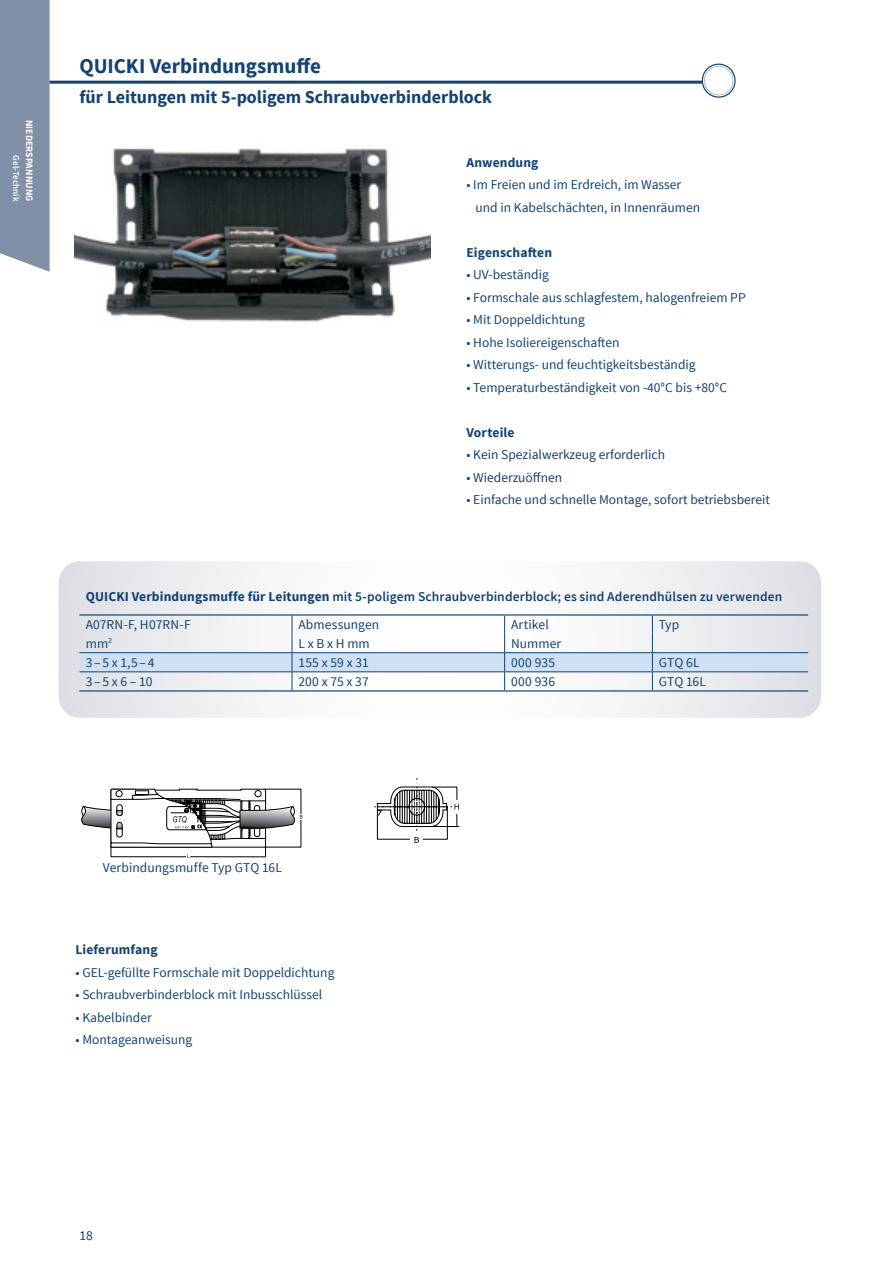
<style>
.page{position:relative;width:893px;height:1263px;background:#fff}
.page>*{position:absolute;margin:0;border:0;box-sizing:border-box;transform-origin:0 0}
.t1{font:700 21px "Source Sans Pro";color:#144372}
.t2{font:700 18px "Source Sans Pro";color:#144372}
.Aufzählung{font:13.5px "Source Sans Pro";color:#144372}
.gt_tab_head_9pt_bold{font:600 13.5px "Source Sans Pro";letter-spacing:.01em;color:#144372}
.Aufzählung-2{font:13.5px "Source Sans Pro";color:#1a3d6b}
.Aufzählung-3{font:700 13.5px "Source Sans Pro";letter-spacing:.01em;color:#144372}
.gt_legende_zeichng_7{font:13.5px "Source Sans Pro";letter-spacing:.005em;color:#144372}
.t3{font:700 9.75px "Source Sans Pro";letter-spacing:.01em;color:#fff}
.t4{font:600 9px "Source Sans Pro";letter-spacing:.01em;color:#fff}
.s1{font-weight:700}
</style>
<div class="page">
<div style="left:0;top:0;width:50px;height:272px;background:#8190a7"></div>
<hr style="left:50px;top:81px;width:652px;height:3px;background:#144372">
<svg style="left:700px;top:63px;width:36px;height:35px"></svg>
<svg style="left:59px;top:561px;width:762px;height:157px"></svg>
<img style="left:75px;top:148px;width:355px;height:174px">
<hr style="left:79px;top:614px;width:213px;height:2px;background:#144372">
<hr style="left:292px;top:614px;width:213px;height:2px;background:#144372">
<hr style="left:505px;top:614px;width:147px;height:2px;background:#144372">
<hr style="left:652px;top:614px;width:156px;height:2px;background:#144372">
<hr style="left:79px;top:690px;width:213px;height:1px;background:#144372">
<hr style="left:292px;top:690px;width:213px;height:1px;background:#144372">
<hr style="left:505px;top:690px;width:147px;height:1px;background:#144372">
<svg style="left:79px;top:616px;width:729px;height:74px"></svg>
<hr style="left:652px;top:671px;width:156px;height:1px;background:#144372">
<hr style="left:652px;top:690px;width:156px;height:1px;background:#144372">
<svg style="left:81px;top:789px;width:221px;height:69px"></svg>
<svg style="left:374px;top:778px;width:85px;height:65px"></svg>
<p class="t3" style="left:36px;top:120px;width:84px;rotate:90deg">NIEDERSPANNUNG</p>
<p class="t4" style="left:22px;top:155px;width:48px;rotate:90deg">Gel-Technik</p>
<p class="t1" style="left:80px;top:52px;width:243px">QUICKI Verbindungsmuffe</p>
<p class="t2" style="left:80px;top:85px;width:414px">für Leitungen mit 5-poligem Schraubverbinderblock</p>
<p class="Aufzählung-3" style="left:466px;top:153px;width:73px">Anwendung</p>
<p class="Aufzählung" style="left:466px;top:176px;width:216px">• Im Freien und im Erdreich, im Wasser</p>
<p class="Aufzählung" style="left:475px;top:199px;width:226px">und in Kabelschächten, in Innenräumen</p>
<p class="Aufzählung-3" style="left:466px;top:243px;width:87px">Eigenschaften</p>
<p class="Aufzählung" style="left:466px;top:266px;width:84px">• UV-beständig</p>
<p class="Aufzählung" style="left:466px;top:289px;width:281px">• Formschale aus schlagfestem, halogenfreiem PP</p>
<p class="Aufzählung" style="left:466px;top:311px;width:120px">• Mit Doppeldichtung</p>
<p class="Aufzählung" style="left:466px;top:334px;width:154px">• Hohe Isoliereigenschaften</p>
<p class="Aufzählung" style="left:466px;top:356px;width:231px">• Witterungs- und feuchtigkeitsbeständig</p>
<p class="Aufzählung" style="left:466px;top:379px;width:262px">• Temperaturbeständigkeit von -40°C bis +80°C</p>
<p class="Aufzählung-3" style="left:466px;top:423px;width:50px">Vorteile</p>
<p class="Aufzählung-2" style="left:466px;top:446px;width:200px">• Kein Spezialwerkzeug erforderlich</p>
<p class="Aufzählung-2" style="left:466px;top:469px;width:97px">• Wiederzuöffnen</p>
<p class="Aufzählung-2" style="left:466px;top:491px;width:305px">• Einfache und schnelle Montage, sofort betriebsbereit</p>
<p class="gt_tab_head_9pt_bold" style="left:86px;top:588px;width:698px"><span class="s1">QUICKI Verbindungsmuffe für Leitungen</span> mit 5-poligem Schraubverbinderblock; es sind Aderendhülsen zu verwenden</p>
<p class="Aufzählung" style="left:86px;top:616px;width:106px">A07RN-F, H07RN-F</p>
<p class="Aufzählung" style="left:298px;top:616px;width:82px">Abmessungen</p>
<p class="Aufzählung" style="left:511px;top:616px;width:39px">Artikel</p>
<p class="Aufzählung" style="left:659px;top:616px;width:22px">Typ</p>
<p class="Aufzählung" style="left:86px;top:635px;width:28px">mm<sup>2</sup></p>
<p class="Aufzählung" style="left:298px;top:635px;width:73px">L x B x H mm</p>
<p class="Aufzählung" style="left:511px;top:635px;width:52px">Nummer</p>
<p class="Aufzählung" style="left:86px;top:654px;width:70px">3–5 x 1,5–4</p>
<p class="Aufzählung" style="left:298px;top:654px;width:72px">155 x 59 x 31</p>
<p class="Aufzählung" style="left:511px;top:654px;width:46px">000 935</p>
<p class="Aufzählung" style="left:659px;top:654px;width:42px">GTQ 6L</p>
<p class="Aufzählung" style="left:86px;top:673px;width:68px">3–5 x 6 – 10</p>
<p class="Aufzählung" style="left:298px;top:673px;width:72px">200 x 75 x 37</p>
<p class="Aufzählung" style="left:511px;top:673px;width:46px">000 936</p>
<p class="Aufzählung" style="left:659px;top:673px;width:49px">GTQ 16L</p>
<p class="gt_legende_zeichng_7" style="left:103px;top:860px;width:181px">Verbindungsmuffe Typ GTQ 16L</p>
<p class="Aufzählung-3" style="left:76px;top:941px;width:84px">Lieferumfang</p>
<p class="Aufzählung" style="left:76px;top:964px;width:260px">• GEL-gefüllte Formschale mit Doppeldichtung</p>
<p class="Aufzählung" style="left:76px;top:986px;width:248px">• Schraubverbinderblock mit Inbusschlüssel</p>
<p class="Aufzählung" style="left:76px;top:1009px;width:78px">• Kabelbinder</p>
<p class="Aufzählung" style="left:76px;top:1031px;width:118px">• Montageanweisung</p>
<p class="Aufzählung" style="left:80px;top:1227px;width:15px">18</p>
</div>
